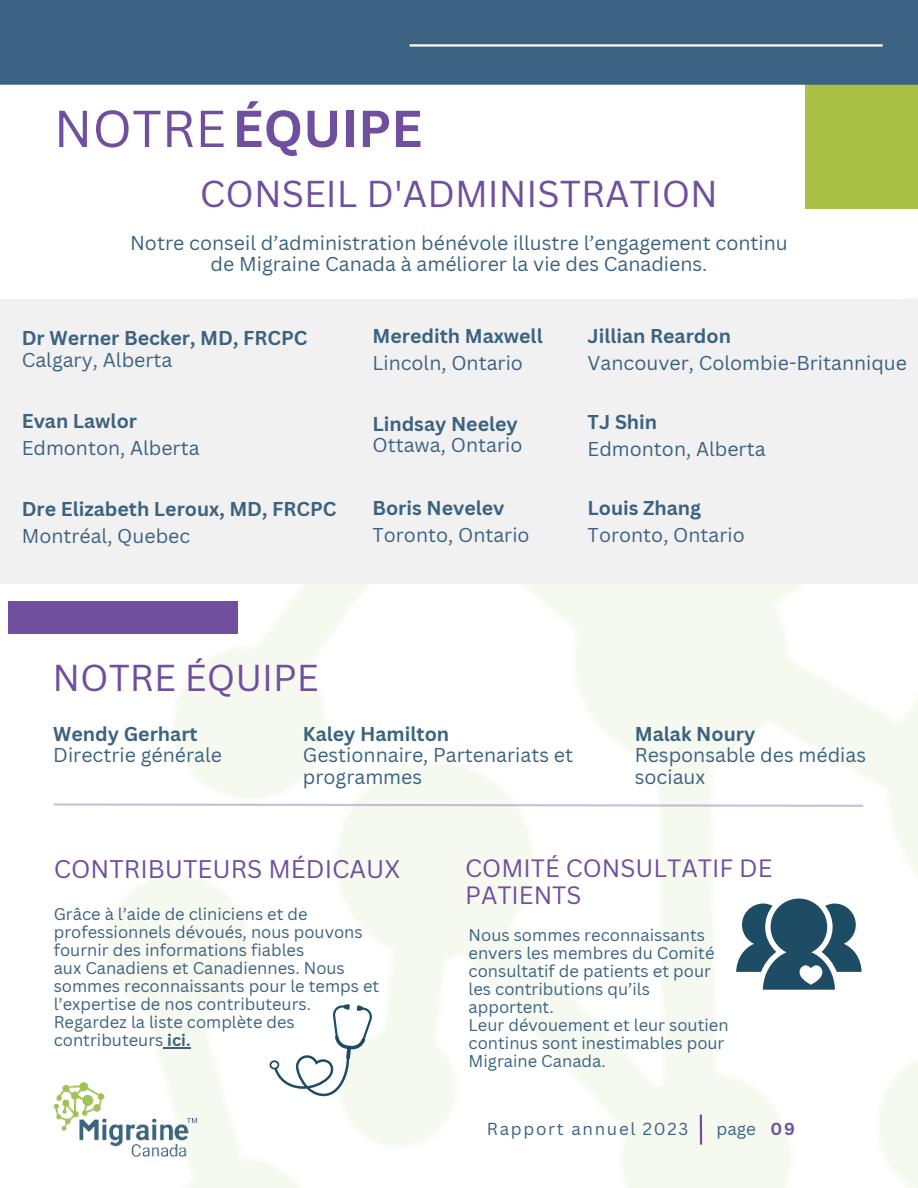
<style>
.page{position:relative;width:918px;height:1188px;background:#fff}
.page>*{position:absolute;margin:0;border:0;box-sizing:border-box;transform-origin:0 0}
.t1{font:700 50.85px "Canva Sans";color:#6f4f9e}
.t2{font:36.45px "Canva Sans";color:#6f4f9e}
.t3{font:24.9px "Canva Sans";color:#6f4f9e}
.t4{font:24.45px/27px "Canva Sans";color:#6f4f9e}
.t5{font:19.5px/21.3px "Canva Sans";color:#3b6280}
.t6{font:700 19.5px "Canva Sans";color:#3b6280}
.t7{font:16.95px "Canva Sans";letter-spacing:.1em;color:#3b6280}
.t8{font:16.5px/18px "Canva Sans";color:#3b6280}
.s1{font-weight:400}
.s2{font-weight:700}
.s3{font-weight:700;color:#6f4f9e}
</style>
<div class="page">
<img style="left:92px;top:584px;width:826px;height:604px">
<hr style="left:700px;top:1115px;width:2px;height:30px;background:#6f4f9e">
<div style="left:8px;top:601px;width:230px;height:32px;background:#6f4f9e"></div>
<div style="left:0;top:299px;width:918px;height:285px;background:#f1f1f1"></div>
<div style="left:805px;top:61px;width:113px;height:148px;background:#a9c246"></div>
<svg style="left:53px;top:803px;width:811px;height:4px"></svg>
<svg style="left:269px;top:1004px;width:103px;height:92px"></svg>
<svg style="left:736px;top:899px;width:125px;height:91px"></svg>
<hr style="left:163px;top:1047px;width:28px;height:2px;background:#3b6280">
<img style="left:54px;top:1082px;width:158px;height:75px">
<div style="left:0;top:0;width:918px;height:85px;background:#3b6280"></div>
<hr style="left:410px;top:44px;width:473px;height:3px;background:#fff">
<h1 class="t1" style="left:54px;top:98px;width:370px"><span class="s1">NOTRE</span>ÉQUIPE</h1>
<h2 class="t2" style="left:200px;top:172px;width:520px">CONSEIL D'ADMINISTRATION</h2>
<p class="t5" style="left:130px;top:232px;width:659px;text-align:center">Notre conseil d’administration bénévole illustre l’engagement continu de Migraine Canada à améliorer la vie des Canadiens.</p>
<p class="t6" style="left:22px;top:327px;width:287px">Dr Werner Becker, MD, FRCPC</p>
<p class="t5" style="left:22px;top:349px;width:152px">Calgary, Alberta</p>
<p class="t6" style="left:22px;top:409px;width:117px">Evan Lawlor</p>
<p class="t5" style="left:22px;top:437px;width:179px">Edmonton, Alberta</p>
<p class="t6" style="left:22px;top:497px;width:316px">Dre Elizabeth Leroux, MD, FRCPC</p>
<p class="t5" style="left:22px;top:525px;width:170px">Montréal, Quebec</p>
<p class="t6" style="left:372px;top:324px;width:172px">Meredith Maxwell</p>
<p class="t5" style="left:372px;top:352px;width:152px">Lincoln, Ontario</p>
<p class="t6" style="left:372px;top:412px;width:147px">Lindsay Neeley</p>
<p class="t5" style="left:372px;top:435px;width:152px">Ottawa, Ontario</p>
<p class="t6" style="left:372px;top:496px;width:134px">Boris Nevelev</p>
<p class="t5" style="left:372px;top:524px;width:159px">Toronto, Ontario</p>
<p class="t6" style="left:588px;top:324px;width:145px">Jillian Reardon</p>
<p class="t5" style="left:588px;top:352px;width:321px">Vancouver, Colombie-Britannique</p>
<p class="t6" style="left:588px;top:410px;width:71px">TJ Shin</p>
<p class="t5" style="left:588px;top:438px;width:179px">Edmonton, Alberta</p>
<p class="t6" style="left:588px;top:496px;width:115px">Louis Zhang</p>
<p class="t5" style="left:588px;top:524px;width:159px">Toronto, Ontario</p>
<h2 class="t2" style="left:52px;top:657px;width:268px">NOTRE ÉQUIPE</h2>
<p class="t6" style="left:303px;top:722px;width:148px">Kaley Hamilton</p>
<p class="t5" style="left:303px;top:745px;width:272px">Gestionnaire, Partenariats et programmes</p>
<p class="t6" style="left:53px;top:722px;width:146px">Wendy Gerhart</p>
<p class="t5" style="left:53px;top:745px;width:170px">Directrie générale</p>
<p class="t6" style="left:635px;top:722px;width:122px">Malak Noury</p>
<p class="t5" style="left:635px;top:745px;width:233px">Responsable des médias sociaux</p>
<h3 class="t3" style="left:54px;top:854px;width:348px">CONTRIBUTEURS MÉDICAUX</h3>
<p class="t8" style="left:54px;top:905px;width:327px">Grâce à l’aide de cliniciens et de professionnels dévoués, nous pouvons fournir des informations fiables<br>aux Canadiens et Canadiennes. Nous sommes reconnaissants pour le temps et l’expertise de nos contributeurs.<br>Regardez la liste complète des contributeurs <span class="s2">ici.</span></p>
<h3 class="t4" style="left:465px;top:854px;width:309px">COMITÉ CONSULTATIF DE<br>PATIENTS</h3>
<p class="t8" style="left:469px;top:926px;width:262px">Nous sommes reconnaissants envers les membres du Comité consultatif de patients et pour les contributions qu’ils apportent.<br>Leur dévouement et leur soutien continus sont inestimables pour<br>Migraine Canada.</p>
<p class="t7" style="left:487px;top:1119px;width:203px">Rapport annuel 2023</p>
<p class="t7" style="left:717px;top:1119px;width:80px">page <span class="s3">09</span></p>
</div>
